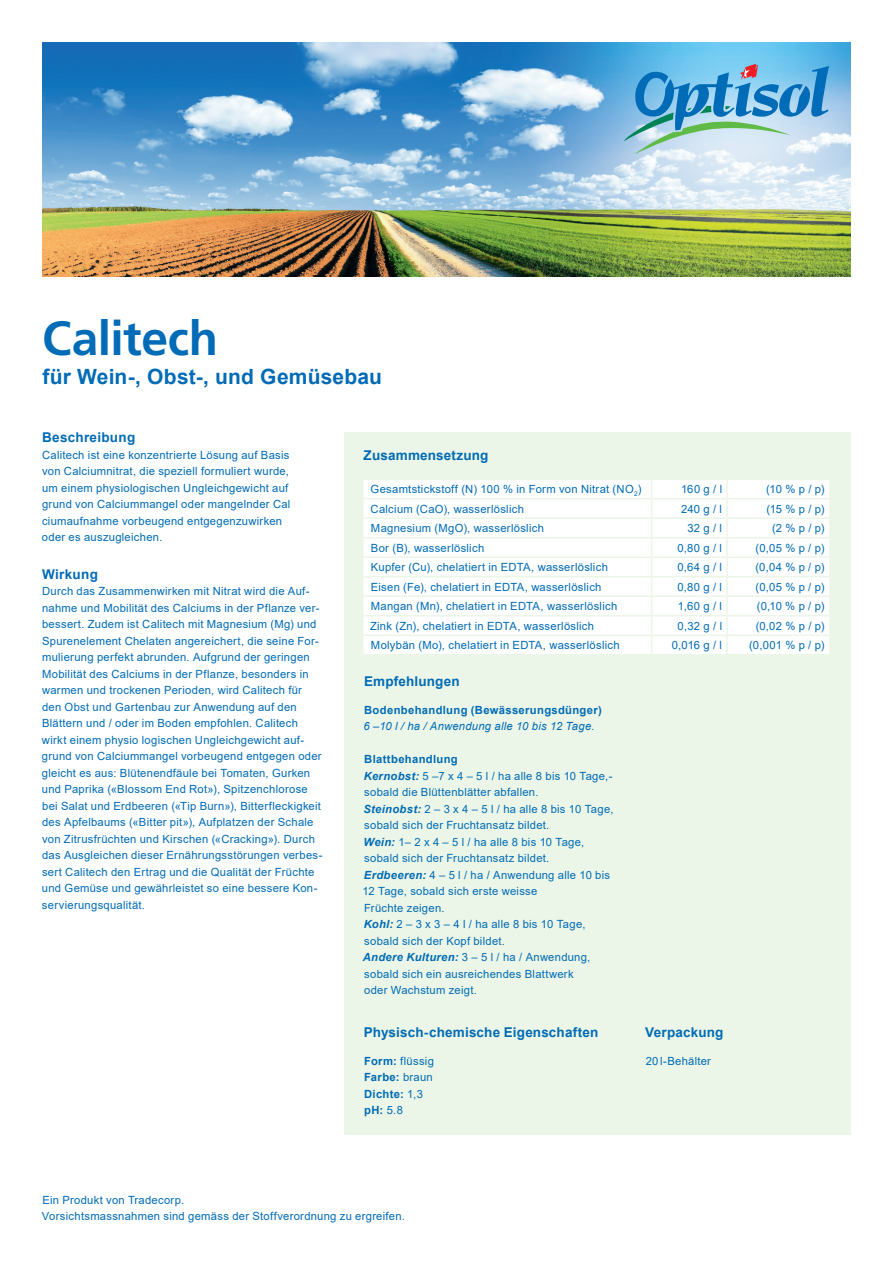
<style>
.page{position:relative;width:893px;height:1263px;background:#fff}
.page>*{position:absolute;margin:0;border:0;box-sizing:border-box;transform-origin:0 0}
.t1{font:700 48px "Frutiger LT Com";letter-spacing:-.01em;color:#006bb6}
.t2{font:700 21px "Arial";letter-spacing:.01em;color:#006bb6}
.t3{font:700 13.5px "Arial";letter-spacing:.015em;color:#006bb6}
.t4{font:11.25px/16.5px "Arial";letter-spacing:.025em;color:#006bb6}
.t5{font:700 11.25px/16.5px "Arial";letter-spacing:.03em;color:#006bb6}
.t6{font:italic 11.25px "Arial";letter-spacing:.02em;color:#006bb6}
.s1{font-weight:700}
.s2{font-weight:700;font-style:italic}
.s3{font-weight:400}
</style>
<div class="page">
<img style="left:43px;top:43px;width:807px;height:234px">
<div style="left:344px;top:433px;width:506px;height:702px;background:#ecf6e8"></div>
<svg style="left:624px;top:64px;width:205px;height:90px;background:#7fbad8"></svg>
<div style="left:364px;top:480px;width:465px;height:174px;background:#fff"></div>
<hr style="left:364px;top:517px;width:288px;height:2px;background:#ecf6e8">
<hr style="left:364px;top:537px;width:288px;height:1px;background:#ecf6e8">
<hr style="left:364px;top:556px;width:288px;height:2px;background:#ecf6e8">
<hr style="left:364px;top:576px;width:288px;height:1px;background:#ecf6e8">
<hr style="left:364px;top:595px;width:288px;height:2px;background:#ecf6e8">
<hr style="left:364px;top:615px;width:288px;height:1px;background:#ecf6e8">
<hr style="left:364px;top:634px;width:288px;height:2px;background:#ecf6e8">
<hr style="left:652px;top:517px;width:74px;height:2px;background:#ecf6e8">
<hr style="left:728px;top:517px;width:101px;height:2px;background:#ecf6e8">
<hr style="left:652px;top:537px;width:74px;height:1px;background:#ecf6e8">
<hr style="left:728px;top:537px;width:101px;height:1px;background:#ecf6e8">
<hr style="left:652px;top:556px;width:74px;height:2px;background:#ecf6e8">
<hr style="left:728px;top:556px;width:101px;height:2px;background:#ecf6e8">
<hr style="left:652px;top:576px;width:74px;height:1px;background:#ecf6e8">
<hr style="left:728px;top:576px;width:101px;height:1px;background:#ecf6e8">
<hr style="left:652px;top:595px;width:74px;height:2px;background:#ecf6e8">
<hr style="left:728px;top:595px;width:101px;height:2px;background:#ecf6e8">
<hr style="left:652px;top:615px;width:74px;height:1px;background:#ecf6e8">
<hr style="left:728px;top:615px;width:101px;height:1px;background:#ecf6e8">
<hr style="left:652px;top:634px;width:74px;height:2px;background:#ecf6e8">
<hr style="left:728px;top:634px;width:101px;height:2px;background:#ecf6e8">
<svg style="left:651px;top:480px;width:1px;height:174px"></svg>
<hr style="left:364px;top:498px;width:288px;height:1px;background:#ecf6e8">
<hr style="left:652px;top:498px;width:74px;height:1px;background:#ecf6e8">
<hr style="left:728px;top:498px;width:101px;height:1px;background:#ecf6e8">
<svg style="left:726px;top:480px;width:2px;height:38px"></svg>
<hr style="left:726px;top:518px;width:2px;height:20px;background:#ecf6e8">
<svg style="left:726px;top:538px;width:2px;height:19px"></svg>
<hr style="left:726px;top:557px;width:2px;height:20px;background:#ecf6e8">
<svg style="left:726px;top:577px;width:2px;height:19px"></svg>
<hr style="left:726px;top:596px;width:2px;height:20px;background:#ecf6e8">
<svg style="left:726px;top:616px;width:2px;height:38px"></svg>
<h1 class="t1" style="left:42px;top:310px;width:177px">Calitech</h1>
<h2 class="t2" style="left:43px;top:362px;width:341px">für Wein-, Obst-, und Gemüsebau</h2>
<p class="t3" style="left:42px;top:428px;width:95px">Beschreibung</p>
<p class="t4" style="left:42px;top:446px;width:250px">Calitech ist eine konzentrierte Lösung auf Basis von Calciumnitrat, die speziell formuliert wurde, um einem physiologischen Ungleichgewicht auf grund von Calciummangel oder mangelnder Cal ciumaufnahme vorbeugend entgegenzuwirken oder es auszugleichen.</p>
<p class="t3" style="left:42px;top:565px;width:57px">Wirkung</p>
<p class="t4" style="left:42px;top:583px;width:282px">Durch das Zusammenwirken mit Nitrat wird die Auf&shy;nahme und Mobilität des Calciums in der Pflanze ver&shy;bessert. Zudem ist Calitech mit Magnesium (Mg) und Spurenelement Chelaten angereichert, die seine For&shy;mulierung perfekt abrunden. Aufgrund der geringen Mobilität des Calciums in der Pflanze, besonders in warmen und trockenen Perioden, wird Calitech für den Obst und Gartenbau zur Anwendung auf den Blättern und / oder im Boden empfohlen. Calitech wirkt einem physio logischen Ungleichgewicht auf&shy;grund von Calciummangel vorbeugend entgegen oder gleicht es aus: Blütenendfäule bei Tomaten, Gurken und Paprika («Blossom End Rot»), Spitzenchlorose bei Salat und Erdbeeren («Tip Burn»), Bitterfleckigkeit des Apfelbaums («Bitter pit»), Aufplatzen der Schale von Zitrusfrüchten und Kirschen («Cracking»). Durch das Ausgleichen dieser Ernährungsstörungen verbes&shy;sert Calitech den Ertrag und die Qualität der Früchte und Gemüse und gewährleistet so eine bessere Kon&shy;servierungsqualität.</p>
<p class="t3" style="left:364px;top:445px;width:126px">Zusammensetzung</p>
<p class="t4" style="left:371px;top:481px;width:273px">Gesamtstickstoff (N) 100 % in Form von Nitrat (NO<sub>2</sub>)</p>
<p class="t4" style="left:681px;top:481px;width:43px">160 g / l</p>
<p class="t4" style="left:766px;top:481px;width:60px">(10 % p / p)</p>
<p class="t4" style="left:371px;top:500px;width:155px">Calcium (CaO), wasserlöslich</p>
<p class="t4" style="left:681px;top:500px;width:43px">240 g / l</p>
<p class="t4" style="left:766px;top:500px;width:60px">(15 % p / p)</p>
<p class="t4" style="left:371px;top:520px;width:175px">Magnesium (MgO), wasserlöslich</p>
<p class="t4" style="left:687px;top:520px;width:36px">32 g / l</p>
<p class="t4" style="left:772px;top:520px;width:54px">(2 % p / p)</p>
<p class="t4" style="left:371px;top:539px;width:115px">Bor (B), wasserlöslich</p>
<p class="t4" style="left:677px;top:539px;width:46px">0,80 g / l</p>
<p class="t4" style="left:755px;top:539px;width:70px">(0,05 % p / p)</p>
<p class="t4" style="left:371px;top:559px;width:238px">Kupfer (Cu), chelatiert in EDTA, wasserlöslich</p>
<p class="t4" style="left:677px;top:559px;width:46px">0,64 g / l</p>
<p class="t4" style="left:755px;top:559px;width:71px">(0,04 % p / p)</p>
<p class="t4" style="left:371px;top:578px;width:232px">Eisen (Fe), chelatiert in EDTA, wasserlöslich</p>
<p class="t4" style="left:677px;top:578px;width:46px">0,80 g / l</p>
<p class="t4" style="left:755px;top:578px;width:70px">(0,05 % p / p)</p>
<p class="t4" style="left:371px;top:598px;width:248px">Mangan (Mn), chelatiert in EDTA, wasserlöslich</p>
<p class="t4" style="left:678px;top:598px;width:46px">1,60 g / l</p>
<p class="t4" style="left:757px;top:598px;width:69px">(0,10 % p / p)</p>
<p class="t4" style="left:370px;top:617px;width:226px">Zink (Zn), chelatiert in EDTA, wasserlöslich</p>
<p class="t4" style="left:678px;top:617px;width:46px">0,32 g / l</p>
<p class="t4" style="left:756px;top:617px;width:70px">(0,02 % p / p)</p>
<p class="t4" style="left:371px;top:637px;width:250px">Molybän (Mo), chelatiert in EDTA, wasserlöslich</p>
<p class="t4" style="left:672px;top:637px;width:52px">0,016 g / l</p>
<p class="t4" style="left:749px;top:637px;width:77px">(0,001 % p / p)</p>
<p class="t3" style="left:364px;top:672px;width:97px">Empfehlungen</p>
<p class="t5" style="left:364px;top:702px;width:239px">Bodenbehandlung (Bewässerungsdünger)</p>
<p class="t6" style="left:364px;top:719px;width:232px">6 –10 l / ha / Anwendung alle 10 bis 12 Tage.</p>
<p class="t4" style="left:363px;top:751px;width:252px"><span class="s1">Blattbehandlung<br></span><span class="s2">Kernobst:</span> 5 –7 x 4 – 5 l / ha alle 8 bis 10 Tage,- sobald die Blüttenblätter abfallen.<br><span class="s2">Steinobst:</span> 2 – 3 x 4 – 5 l / ha alle 8 bis 10 Tage, sobald sich der Fruchtansatz bildet.<br><span class="s2">Wein:</span> 1– 2 x 4 – 5 l / ha alle 8 bis 10 Tage, sobald sich der Fruchtansatz bildet.<br><span class="s2">Erdbeeren:</span> 4 – 5 l / ha / Anwendung alle 10 bis 12 Tage, sobald sich erste weisse<br>Früchte zeigen.<br><span class="s2">Kohl:</span> 2 – 3 x 3 – 4 l / ha alle 8 bis 10 Tage, sobald sich der Kopf bildet.<br><span class="s2">Andere Kulturen:</span> 3 – 5 l / ha / Anwendung, sobald sich ein ausreichendes Blattwerk<br>oder Wachstum zeigt.</p>
<p class="t3" style="left:364px;top:1023px;width:236px">Physisch-chemische Eigenschaften</p>
<p class="t5" style="left:364px;top:1053px;width:71px">Form: <span class="s3">flüssig<br></span>Farbe: <span class="s3">braun<br></span>Dichte: <span class="s3">1,3 </span>pH: <span class="s3">5.8</span></p>
<p class="t3" style="left:645px;top:1023px;width:80px">Verpackung</p>
<p class="t4" style="left:646px;top:1052px;width:67px">20 l-Behälter</p>
<p class="t4" style="left:42px;top:1191px;width:365px">Ein Produkt von Tradecorp.<br>Vorsichtsmassnahmen sind gemäss der Stoffverordnung zu ergreifen.</p>
</div>
